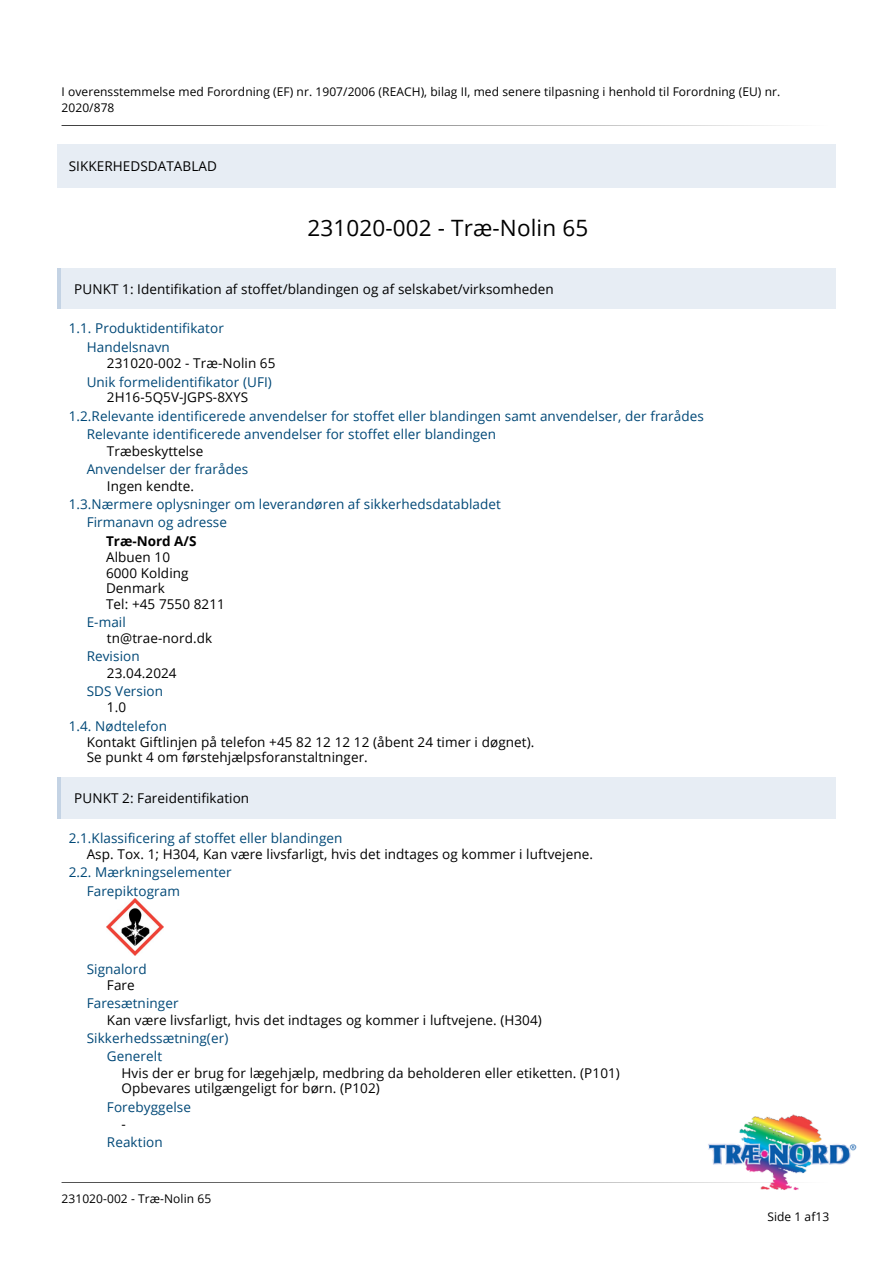
<style>
.page{position:relative;width:894px;height:1264px;background:#fff}
.page>*{position:absolute;margin:0;border:0;box-sizing:border-box;transform-origin:0 0}
.t1{font:22.5px "Open Sans";letter-spacing:.005em;color:#000}
.t2{font:13.5px/15.8px "Open Sans";letter-spacing:.005em;color:#000}
.t3{font:13.5px "Open Sans";letter-spacing:.005em;color:#004877}
.t4{font:12px/15.8px "Open Sans";letter-spacing:.005em;color:#000}
.s1{font-family:"Noto Sans";font-weight:700}
</style>
<div class="page">
<div style="left:57px;top:145px;width:778px;height:43px;background:#e7edf4"></div>
<div style="left:57px;top:268px;width:778px;height:41px;background:#e7edf4"></div>
<hr style="left:57px;top:268px;width:4px;height:41px;background:#c4d3e4">
<div style="left:57px;top:777px;width:778px;height:41px;background:#e7edf4"></div>
<hr style="left:57px;top:777px;width:4px;height:41px;background:#c4d3e4">
<svg style="left:62px;top:125px;width:726px;height:1px"></svg>
<img style="left:107px;top:898px;width:56px;height:57px">
<img style="left:706px;top:1114px;width:151px;height:77px">
<h1 class="t4" style="left:62px;top:83px;width:720px">I overensstemmelse med Forordning (EF) nr. 1907/2006 (REACH), bilag II, med senere tilpasning i henhold til Forordning (EU) nr.<br>2020/878</h1>
<h3 class="t2" style="left:69px;top:158px;width:150px">SIKKERHEDSDATABLAD</h3>
<h3 class="t1" style="left:307px;top:212px;width:282px">231020-002 - Træ-Nolin 65</h3>
<h3 class="t2" style="left:74px;top:280px;width:481px">PUNKT 1: Identifikation af stoffet/blandingen og af selskabet/virksomheden</h3>
<h3 class="t3" style="left:69px;top:319px;width:157px">1.1. Produktidentifikator</h3>
<h3 class="t3" style="left:87px;top:337px;width:85px">Handelsnavn</h3>
<h3 class="t2" style="left:107px;top:354px;width:170px">231020-002 - Træ-Nolin 65</h3>
<h3 class="t3" style="left:87px;top:372px;width:187px">Unik formelidentifikator (UFI)</h3>
<h3 class="t2" style="left:107px;top:389px;width:143px">2H16-5Q5V-JGPS-8XYS</h3>
<h3 class="t3" style="left:69px;top:407px;width:636px">1.2.Relevante identificerede anvendelser for stoffet eller blandingen samt anvendelser, der frarådes</h3>
<h3 class="t3" style="left:87px;top:425px;width:411px">Relevante identificerede anvendelser for stoffet eller blandingen</h3>
<h3 class="t2" style="left:107px;top:443px;width:98px">Træbeskyttelse</h3>
<h3 class="t3" style="left:87px;top:459px;width:163px">Anvendelser der frarådes</h3>
<h3 class="t2" style="left:107px;top:477px;width:88px">Ingen kendte.</h3>
<h3 class="t3" style="left:69px;top:494px;width:433px">1.3.Nærmere oplysninger om leverandøren af sikkerhedsdatabladet</h3>
<h3 class="t3" style="left:87px;top:513px;width:142px">Firmanavn og adresse</h3>
<p class="t2" style="left:106px;top:533px;width:120px"><span class="s1">Træ-Nord A/S<br></span>Albuen 10<br>6000 Kolding<br>Denmark<br>Tel: +45 7550 8211</p>
<h3 class="t3" style="left:87px;top:612px;width:41px">E-mail</h3>
<h3 class="t2" style="left:107px;top:629px;width:107px">tn@trae-nord.dk</h3>
<p class="t3" style="left:87px;top:647px;width:54px">Revision</p>
<h3 class="t2" style="left:107px;top:664px;width:71px">23.04.2024</h3>
<h3 class="t3" style="left:87px;top:682px;width:78px">SDS Version</h3>
<h3 class="t2" style="left:107px;top:699px;width:21px">1.0</h3>
<h3 class="t3" style="left:69px;top:716px;width:100px">1.4. Nødtelefon</h3>
<h3 class="t2" style="left:87px;top:733px;width:449px">Kontakt Giftlinjen på telefon +45 82 12 12 12 (åbent 24 timer i døgnet).<br>Se punkt 4 om førstehjælpsforanstaltninger.</h3>
<h3 class="t2" style="left:74px;top:790px;width:176px">PUNKT 2: Fareidentifikation</h3>
<h3 class="t3" style="left:69px;top:828px;width:275px">2.1.Klassificering af stoffet eller blandingen</h3>
<h3 class="t2" style="left:87px;top:846px;width:507px">Asp. Tox. 1; H304, Kan være livsfarligt, hvis det indtages og kommer i luftvejene.</h3>
<p class="t3" style="left:69px;top:862px;width:164px">2.2. Mærkningselementer</p>
<p class="t3" style="left:87px;top:881px;width:95px">Farepiktogram</p>
<h3 class="t3" style="left:87px;top:959px;width:62px">Signalord</h3>
<h3 class="t2" style="left:107px;top:976px;width:29px">Fare</h3>
<h3 class="t3" style="left:87px;top:993px;width:93px">Faresætninger</h3>
<h2 class="t2" style="left:107px;top:1011px;width:436px">Kan være livsfarligt, hvis det indtages og kommer i luftvejene. (H304)</h2>
<h3 class="t3" style="left:87px;top:1028px;width:143px">Sikkerhedssætning(er)</h3>
<h3 class="t3" style="left:107px;top:1047px;width:57px">Generelt</h3>
<h3 class="t2" style="left:122px;top:1064px;width:499px">Hvis der er brug for lægehjælp, medbring da beholderen eller etiketten. (P101)<br>Opbevares utilgængeligt for børn. (P102)</h3>
<h3 class="t3" style="left:107px;top:1097px;width:85px">Forebyggelse</h3>
<h3 class="t2" style="left:122px;top:1115px;width:6px">-</h3>
<h3 class="t3" style="left:107px;top:1132px;width:57px">Reaktion</h3>
<h2 class="t4" style="left:62px;top:1190px;width:151px">231020-002 - Træ-Nolin 65</h2>
<h3 class="t4" style="left:767px;top:1207px;width:63px">Side 1 af13</h3>
</div>
